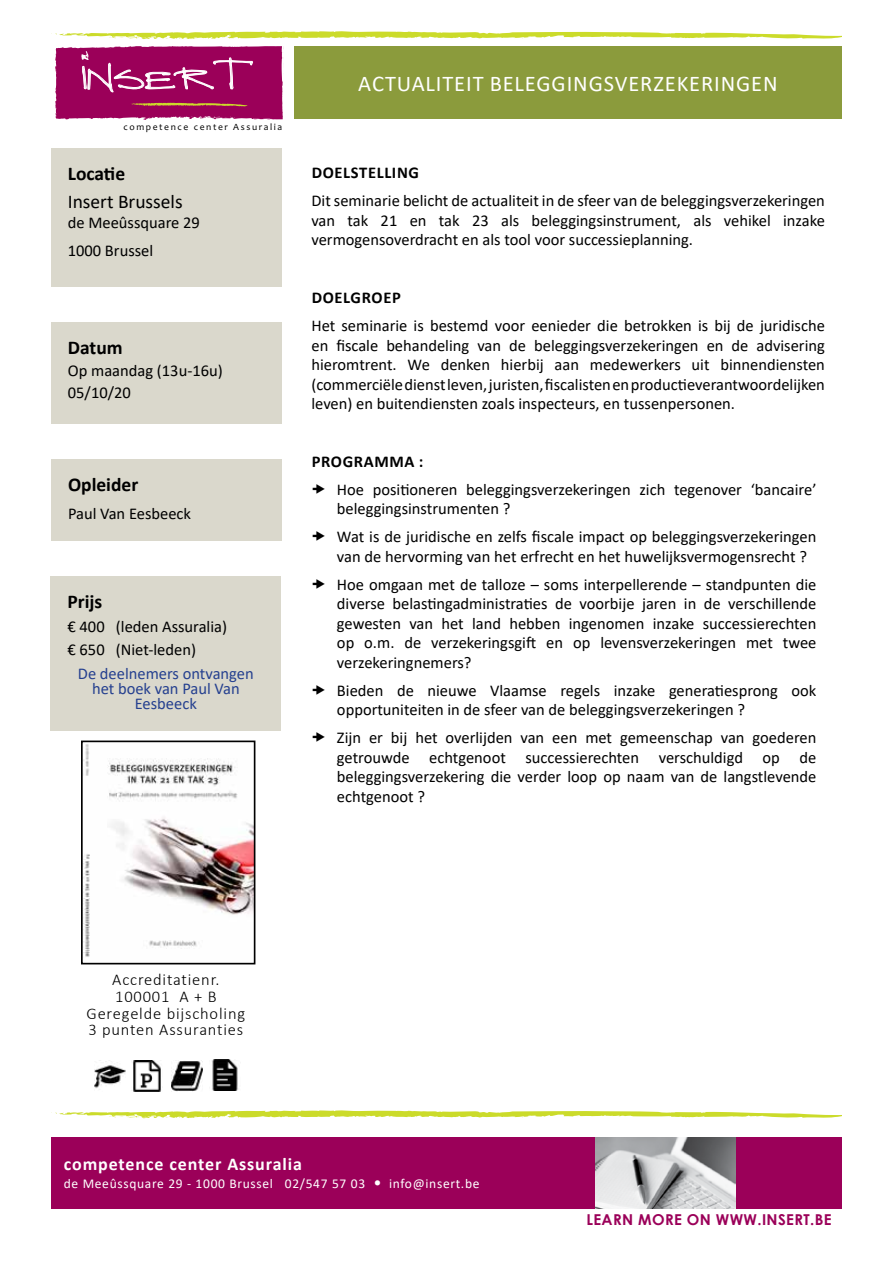
<style>
.page{position:relative;width:893px;height:1263px;background:#fff}
.page>*{position:absolute;margin:0;border:0;box-sizing:border-box;transform-origin:0 0}
.t1{font:43.05px "Herbert";color:#fff}
.t2{font:22.5px "Calibri";letter-spacing:.04em;color:#fff}
.t3{font:700 19.5px "Calibri";color:#000}
.t4{font:19.5px "Calibri";color:#000}
.t5{font:700 18px "Calibri";letter-spacing:.05em;color:#fff}
.t6{font:16.5px/19.5px "Calibri";color:#000}
.t7{font:300 16.5px/16.5px "Calibri";letter-spacing:.05em;color:#000;text-align:center}
.t8{font:16.5px/15px "Calibri";color:#25408f;text-align:center}
.t9{font:700 16.5px "Calibri";letter-spacing:.04em;color:#000}
.t10{font:700 15px "Century Gothic";letter-spacing:.025em;color:#9b0059}
.t11{font:13.5px "Calibri";letter-spacing:.05em;color:#fff}
.t12{font:9.6px "Candara";letter-spacing:.17em;color:#000}
.s1{font-size:16.5px}
</style>
<div class="page">
<svg style="left:51px;top:31px;width:791px;height:89px"></svg>
<svg style="left:51px;top:1110px;width:791px;height:8px"></svg>
<div style="left:51px;top:1137px;width:791px;height:71px;background:#9b0059"></div>
<img style="left:595px;top:1137px;width:140px;height:72px">
<img style="left:95px;top:1060px;width:31px;height:28px">
<img style="left:132px;top:1060px;width:29px;height:31px">
<img style="left:171px;top:1060px;width:31px;height:31px">
<img style="left:212px;top:1060px;width:26px;height:31px">
<div style="left:51px;top:149px;width:230px;height:138px;background:#dad8cc"></div>
<div style="left:51px;top:323px;width:231px;height:101px;background:#dad8cc"></div>
<div style="left:51px;top:459px;width:231px;height:82px;background:#dad8cc"></div>
<div style="left:50px;top:576px;width:231px;height:155px;background:#dad8cc"></div>
<div style="left:294px;top:46px;width:548px;height:73px;background:#8b9b3c"></div>
<img style="left:84px;top:744px;width:168px;height:213px">
<div style="left:81px;top:740px;width:174px;height:224px;border:2px solid #000"></div>
<h1 class="t1" style="left:83px;top:49px;width:173px">I NSERT</h1>
<p class="t12" style="left:123px;top:121px;width:160px">competence center Assuralia</p>
<p class="t3" style="left:68px;top:160px;width:59px">Locatie</p>
<p class="t4" style="left:68px;top:188px;width:116px">Insert Brussels</p>
<p class="t6" style="left:68px;top:208px;width:134px;line-height:28px">de Meeûssquare 29<br>1000 Brussel</p>
<p class="t3" style="left:68px;top:334px;width:56px">Datum</p>
<p class="t6" style="left:68px;top:359px;width:156px;line-height:22px">Op maandag (13u-16u)<br>05/10/20</p>
<p class="t3" style="left:68px;top:471px;width:72px">Opleider</p>
<p class="t6" style="left:68px;top:503px;width:125px">Paul Van Eesbeeck</p>
<p class="t3" style="left:68px;top:588px;width:36px">Prijs</p>
<p class="t6" style="left:68px;top:614px;width:161px;line-height:23.5px">€ 400 (leden Assuralia) € 650 (Niet-leden)</p>
<p class="t8" style="left:78px;top:665px;width:177px">De deelnemers ontvangen het boek van Paul Van<br>Eesbeeck</p>
<h2 class="t2" style="left:358px;top:68px;width:421px">ACTUALITEIT BELEGGINGSVERZEKERINGEN</h2>
<p class="t9" style="left:312px;top:161px;width:109px">DOELSTELLING</p>
<p class="t6" style="left:311px;top:191px;width:515px;text-align:justify">Dit seminarie belicht de actualiteit in de sfeer van de beleggingsverzekeringen van tak 21 en tak 23 als beleggingsinstrument, als vehikel inzake vermogensoverdracht en als tool voor successieplanning.</p>
<p class="t9" style="left:312px;top:286px;width:91px">DOELGROEP</p>
<p class="t6" style="left:311px;top:315px;width:515px;text-align:justify">Het seminarie is bestemd voor eenieder die betrokken is bij de juridische en fiscale behandeling van de beleggingsverzekeringen en de advisering hieromtrent. We denken hierbij aan medewerkers uit binnendiensten (commerciële dienst leven, juristen, fiscalisten en productieverantwoordelijken leven) en buitendiensten zoals inspecteurs, en tussenpersonen.</p>
<p class="t9" style="left:312px;top:450px;width:113px">PROGRAMMA :</p>
<p class="t6" style="left:337px;top:479px;width:481px">Hoe positioneren beleggingsverzekeringen zich tegenover ‘bancaire’ beleggingsinstrumenten ?</p>
<p class="t6" style="left:337px;top:527px;width:481px">Wat is de juridische en zelfs fiscale impact op beleggingsverzekeringen van de hervorming van het erfrecht en het huwelijksvermogensrecht ?</p>
<p class="t6" style="left:337px;top:574px;width:481px;text-align:justify">Hoe omgaan met de talloze – soms interpellerende – standpunten die diverse belastingadministraties de voorbije jaren in de verschillende gewesten van het land hebben ingenomen inzake successierechten op o.m. de verzekeringsgift en op levensverzekeringen met twee verzekeringnemers?</p>
<p class="t6" style="left:337px;top:680px;width:481px">Bieden de nieuwe Vlaamse regels inzake generatiesprong ook opportuniteiten in de sfeer van de beleggingsverzekeringen ?</p>
<p class="t6" style="left:337px;top:728px;width:481px;text-align:justify">Zijn er bij het overlijden van een met gemeenschap van goederen getrouwde echtgenoot successierechten verschuldigd op de beleggingsverzekering die verder loop op naam van de langstlevende echtgenoot ?</p>
<p class="t7" style="left:87px;top:971px;width:160px">Accreditatienr.<br>100001 A + B<br>Geregelde bijscholing<br>3 punten Assuranties</p>
<p class="t5" style="left:64px;top:1151px;width:240px">competence center Assuralia</p>
<p class="t11" style="left:64px;top:1174px;width:417px">de Meeûssquare 29 - 1000 Brussel 02/547 57 03 <span class="s1">•</span> info@insert.be</p>
<p class="t10" style="left:586px;top:1208px;width:247px">LEARN MORE ON WWW.INSERT.BE</p>
</div>
